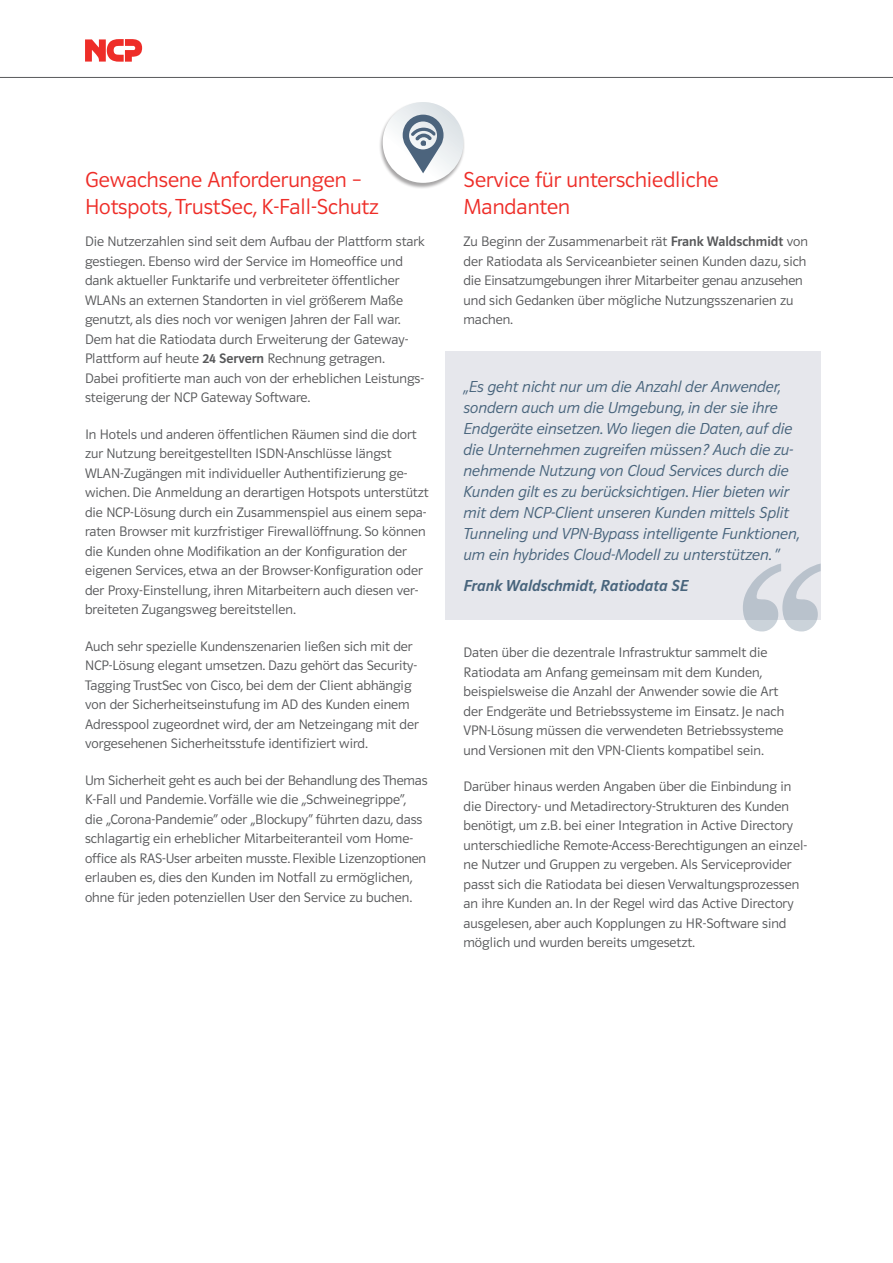
<style>
.page{position:relative;width:893px;height:1263px;background:#fff}
.page>*{position:absolute;margin:0;border:0;box-sizing:border-box;transform-origin:0 0}
.t1{font:22.5px/27px "Polo 22 Leicht";color:#ee2d28}
.t2{font:16.5px/21px "Polo 22 Leicht Kursiv";color:#48647c}
.t3{font:16.5px "Polo 22 Krftg Kursiv";color:#48647c}
.t4{font:14.25px/19.5px "Polo 22 Leicht";color:#57585a}
.s1{font-family:"Polo 22 Krftg"}
</style>
<div class="page">
<div style="left:445px;top:351px;width:376px;height:269px;background:#e6e7ec"></div>
<svg style="left:743px;top:563px;width:78px;height:68px"></svg>
<div style="left:378px;top:102px;width:87px;height:87px;background:#231f20;opacity:.4"></div>
<svg style="left:383px;top:102px;width:80px;height:81px"></svg>
<svg style="left:403px;top:115px;width:40px;height:58px"></svg>
<hr style="left:0;top:77px;width:893px;height:1px;background:#57585a">
<svg style="left:85px;top:39px;width:57px;height:23px"></svg>
<h1 class="t1" style="left:85px;top:166px;width:295px">Gewachsene Anforderungen –<br>Hotspots, TrustSec, K-Fall-Schutz</h1>
<p class="t4" style="left:85px;top:232px;width:341px">Die Nutzerzahlen sind seit dem Aufbau der Plattform stark gestiegen. Ebenso wird der Service im Homeoffice und dank aktueller Funktarife und verbreiteter öffentlicher WLANs an externen Standorten in viel größerem Maße genutzt, als dies noch vor wenigen Jahren der Fall war.<br>Dem hat die Ratiodata durch Erweiterung der Gateway-Plattform auf heute <span class="s1">24 Servern</span> Rechnung getragen.<br>Dabei profitierte man auch von der erheblichen Leistungs&shy;steigerung der NCP Gateway Software.</p>
<p class="t4" style="left:85px;top:424px;width:345px">In Hotels und anderen öffentlichen Räumen sind die dort zur Nutzung bereitgestellten ISDN-Anschlüsse längst WLAN-Zugängen mit individueller Authentifizierung ge&shy;wichen. Die Anmeldung an derartigen Hotspots unterstützt die NCP-Lösung durch ein Zusammenspiel aus einem sepa&shy;raten Browser mit kurzfristiger Firewallöffnung. So können die Kunden ohne Modifikation an der Konfiguration der eigenen Services, etwa an der Browser-Konfiguration oder der Proxy-Einstellung, ihren Mitarbeitern auch diesen ver&shy;breiteten Zugangsweg bereitstellen.</p>
<p class="t4" style="left:85px;top:636px;width:335px">Auch sehr spezielle Kundenszenarien ließen sich mit der NCP-Lösung elegant umsetzen. Dazu gehört das Security-Tagging TrustSec von Cisco, bei dem der Client abhängig von der Sicherheitseinstufung im AD des Kunden einem Adresspool zugeordnet wird, der am Netzeingang mit der vorgesehenen Sicherheitsstufe identifiziert wird.</p>
<p class="t4" style="left:85px;top:770px;width:344px">Um Sicherheit geht es auch bei der Behandlung des Themas K-Fall und Pandemie. Vorfälle wie die „Schweinegrippe“, die „Corona-Pandemie“ oder „Blockupy“ führten dazu, dass schlagartig ein erheblicher Mitarbeiteranteil vom Home&shy;office als RAS-User arbeiten musste. Flexible Lizenzoptionen erlauben es, dies den Kunden im Notfall zu ermöglichen, ohne für jeden potenziellen User den Service zu buchen.</p>
<h1 class="t1" style="left:463px;top:166px;width:257px">Service für unterschiedliche<br>Mandanten</h1>
<p class="t4" style="left:463px;top:232px;width:346px">Zu Beginn der Zusammenarbeit rät <span class="s1">Frank Waldschmidt</span> von der Ratiodata als Serviceanbieter seinen Kunden dazu, sich die Einsatzumgebungen ihrer Mitarbeiter genau anzusehen und sich Gedanken über mögliche Nutzungsszenarien zu machen.</p>
<p class="t2" style="left:463px;top:376px;width:338px">„Es geht nicht nur um die Anzahl der Anwender, sondern auch um die Umgebung, in der sie ihre Endgeräte einsetzen. Wo liegen die Daten, auf die die Unternehmen zugreifen müssen? Auch die zu&shy;nehmende Nutzung von Cloud Services durch die Kunden gilt es zu berücksichtigen. Hier bieten wir mit dem NCP-Client unseren Kunden mittels Split Tunneling und VPN-Bypass intelligente Funktionen, um ein hybrides Cloud-Modell zu unterstützen. “</p>
<p class="t3" style="left:463px;top:577px;width:226px">Frank Waldschmidt, Ratiodata SE</p>
<p class="t4" style="left:463px;top:643px;width:322px">Daten über die dezentrale Infrastruktur sammelt die Ratiodata am Anfang gemeinsam mit dem Kunden, beispielsweise die Anzahl der Anwender sowie die Art der Endgeräte und Betriebssysteme im Einsatz. Je nach VPN-Lösung müssen die verwendeten Betriebssysteme und Versionen mit den VPN-Clients kompatibel sein.</p>
<p class="t4" style="left:463px;top:777px;width:345px">Darüber hinaus werden Angaben über die Einbindung in die Directory- und Metadirectory-Strukturen des Kunden benötigt, um z.B. bei einer Integration in Active Directory unterschiedliche Remote-Access-Berechtigungen an einzel&shy;ne Nutzer und Gruppen zu vergeben. Als Serviceprovider passt sich die Ratiodata bei diesen Verwaltungsprozessen an ihre Kunden an. In der Regel wird das Active Directory ausgelesen, aber auch Kopplungen zu HR-Software sind möglich und wurden bereits umgesetzt.</p>
</div>
